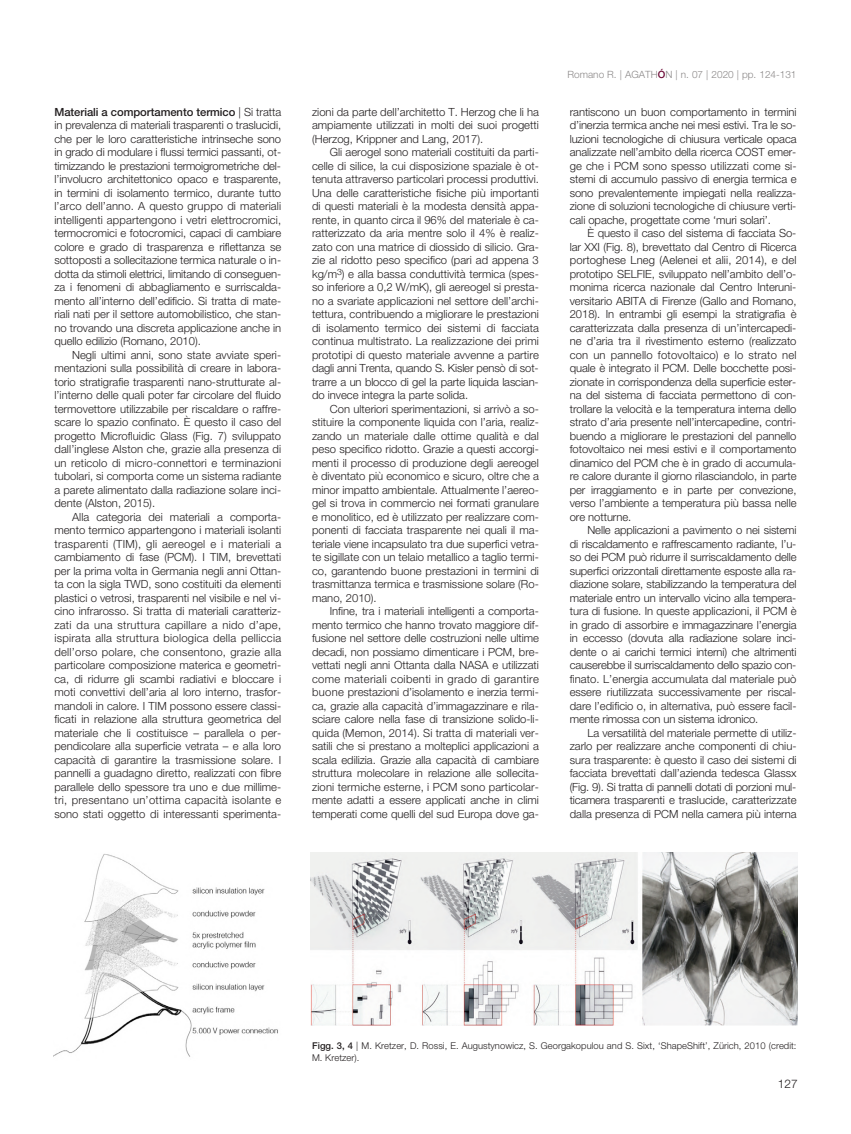
<style>
.page{position:relative;width:851px;height:1134px;background:#fff}
.page>*{position:absolute;margin:0;border:0;box-sizing:border-box;transform-origin:0 0}
.t1{font:300 11.88px "Helvetica Neue LT Std";color:#231f20}
.t2{font:300 11.25px/13.5px "Helvetica Neue LT Std";letter-spacing:-.005em;color:#231f20;text-align:justify}
.t3{font:300 10px "Helvetica Neue LT Std";color:#8c8989}
.t4{font:300 9.38px/11.2px "Helvetica Neue LT Std";letter-spacing:.005em;color:#231f20}
.s1{font-weight:500}
.s2{font-weight:500;color:#6c0a36}
</style>
<div class="page">
<img style="left:53px;top:854px;width:225px;height:203px">
<img style="left:311px;top:852px;width:486px;height:173px">
<p class="t2" style="left:54px;top:106px;width:228px"><span class="s1">Materiali a comportamento termico</span> | Si tratta in prevalenza di materiali trasparenti o traslucidi, che per le loro caratteristiche intrinseche sono in grado di modulare i flussi termici passanti, ot&shy;timizzando le prestazioni termoigrometriche del&shy;l’involucro architettonico opaco e trasparente, in termini di isolamento termico, durante tutto l’arco dell’anno. A questo gruppo di materiali intelligenti appartengono i vetri elettrocromici, termocromici e fotocromici, capaci di cambiare colore e grado di trasparenza e riflettanza se sottoposti a sollecitazione termica naturale o in&shy;dotta da stimoli elettrici, limitando di conseguen&shy;za i fenomeni di abbagliamento e surriscalda&shy;mento all’interno dell’edificio. Si tratta di mate&shy;riali nati per il settore automobilistico, che stan&shy;no trovando una discreta applicazione anche in quello edilizio (Romano, 2010).</p>
<p class="t2" style="left:54px;top:349px;width:228px;text-indent:18px">Negli ultimi anni, sono state avviate speri&shy;mentazioni sulla possibilità di creare in labora&shy;torio stratigrafie trasparenti nano-strutturate al&shy;l’interno delle quali poter far circolare del fluido termovettore utilizzabile per riscaldare o raffre&shy;scare lo spazio confinato. È questo il caso del progetto Microfluidic Glass (Fig. 7) sviluppato dall’inglese Alston che, grazie alla presenza di un reticolo di micro-connettori e terminazioni tubolari, si comporta come un sistema radiante a parete alimentato dalla radiazione solare inci&shy;dente (Alston, 2015).</p>
<p class="t2" style="left:54px;top:511px;width:228px;text-indent:18px">Alla categoria dei materiali a comporta&shy;mento termico appartengono i materiali isolanti trasparenti (TIM), gli aereogel e i materiali a cambiamento di fase (PCM). I TIM, brevettati per la prima volta in Germania negli anni Ottan&shy;ta con la sigla TWD, sono costituiti da elementi plastici o vetrosi, trasparenti nel visibile e nel vi&shy;cino infrarosso. Si tratta di materiali caratteriz&shy;zati da una struttura capillare a nido d’ape, ispirata alla struttura biologica della pelliccia dell’orso polare, che consentono, grazie alla particolare composizione materica e geometri&shy;ca, di ridurre gli scambi radiativi e bloccare i moti convettivi dell’aria al loro interno, trasfor&shy;mandoli in calore. I TIM possono essere classi&shy;ficati in relazione alla struttura geometrica del materiale che li costituisce – parallela o per&shy;pendicolare alla superficie vetrata – e alla loro capacità di garantire la trasmissione solare. I pannelli a guadagno diretto, realizzati con fibre parallele dello spessore tra uno e due millime&shy;tri, presentano un’ottima capacità isolante e sono stati oggetto di interessanti sperimenta-</p>
<p class="t2" style="left:312px;top:106px;width:228px">zioni da parte dell’architetto T. Herzog che li ha ampiamente utilizzati in molti dei suoi progetti (Herzog, Krippner and Lang, 2017).</p>
<p class="t2" style="left:312px;top:146px;width:228px;text-indent:18px">Gli aerogel sono materiali costituiti da parti&shy;celle di silice, la cui disposizione spaziale è ot&shy;tenuta attraverso particolari processi produttivi.<br>Una delle caratteristiche fisiche più importanti di questi materiali è la modesta densità appa&shy;rente, in quanto circa il 96% del materiale è ca&shy;ratterizzato da aria mentre solo il 4% è realiz&shy;zato con una matrice di diossido di silicio. Gra&shy;zie al ridotto peso specifico (pari ad appena 3 kg/m<sup>3</sup>) e alla bassa conduttività termica (spes&shy;so inferiore a 0,2 W/mK), gli aereogel si presta&shy;no a svariate applicazioni nel settore dell’archi&shy;tettura, contribuendo a migliorare le prestazioni di isolamento termico dei sistemi di facciata continua multistrato. La realizzazione dei primi prototipi di questo materiale avvenne a partire dagli anni Trenta, quando S. Kisler pensò di sot&shy;trarre a un blocco di gel la parte liquida lascian&shy;do invece integra la parte solida.</p>
<p class="t2" style="left:312px;top:403px;width:228px;text-indent:18px">Con ulteriori sperimentazioni, si arrivò a so&shy;stituire la componente liquida con l’aria, realiz&shy;zando un materiale dalle ottime qualità e dal peso specifico ridotto. Grazie a questi accorgi&shy;menti il processo di produzione degli aereogel è diventato più economico e sicuro, oltre che a minor impatto ambientale. Attualmente l’aereo&shy;gel si trova in commercio nei formati granulare e monolitico, ed è utilizzato per realizzare com&shy;ponenti di facciata trasparente nei quali il ma&shy;teriale viene incapsulato tra due superfici vetra&shy;te sigillate con un telaio metallico a taglio termi&shy;co, garantendo buone prestazioni in termini di trasmittanza termica e trasmissione solare (Ro&shy;mano, 2010).</p>
<p class="t2" style="left:312px;top:605px;width:228px;text-indent:18px">Infine, tra i materiali intelligenti a comporta&shy;mento termico che hanno trovato maggiore dif&shy;fusione nel settore delle costruzioni nelle ultime decadi, non possiamo dimenticare i PCM, bre&shy;vettati negli anni Ottanta dalla NASA e utilizzati come materiali coibenti in grado di garantire buone prestazioni d’isolamento e inerzia termi&shy;ca, grazie alla capacità d’immagazzinare e rila&shy;sciare calore nella fase di transizione solido-li&shy;quida (Memon, 2014). Si tratta di materiali ver&shy;satili che si prestano a molteplici applicazioni a scala edilizia. Grazie alla capacità di cambiare struttura molecolare in relazione alle sollecita&shy;zioni termiche esterne, i PCM sono particolar&shy;mente adatti a essere applicati anche in climi temperati come quelli del sud Europa dove ga-</p>
<p class="t3" style="left:567px;top:70px;width:230px">Romano R. | AGATH<span class="s2">Ó</span>N | n. 07 | 2020 | pp. 124-131</p>
<p class="t2" style="left:569px;top:106px;width:228px">rantiscono un buon comportamento in termini d’inerzia termica anche nei mesi estivi. Tra le so&shy;luzioni tecnologiche di chiusura verticale opaca analizzate nell’ambito della ricerca COST emer&shy;ge che i PCM sono spesso utilizzati come si&shy;stemi di accumulo passivo di energia termica e sono prevalentemente impiegati nella realizza&shy;zione di soluzioni tecnologiche di chiusure verti&shy;cali opache, progettate come ‘muri solari’.</p>
<p class="t2" style="left:569px;top:227px;width:228px;text-indent:18px">È questo il caso del sistema di facciata So&shy;lar XXI (Fig. 8), brevettato dal Centro di Ricerca portoghese Lneg (Aelenei et alii, 2014), e del prototipo SELFIE, sviluppato nell’ambito dell’o&shy;monima ricerca nazionale dal Centro Interuni&shy;versitario ABITA di Firenze (Gallo and Romano, 2018). In entrambi gli esempi la stratigrafia è caratterizzata dalla presenza di un’intercapedi&shy;ne d’aria tra il rivestimento esterno (realizzato con un pannello fotovoltaico) e lo strato nel quale è integrato il PCM. Delle bocchette posi&shy;zionate in corrispondenza della superficie ester&shy;na del sistema di facciata permettono di con&shy;trollare la velocità e la temperatura interna dello strato d’aria presente nell’intercapedine, contri&shy;buendo a migliorare le prestazioni del pannello fotovoltaico nei mesi estivi e il comportamento dinamico del PCM che è in grado di accumula&shy;re calore durante il giorno rilasciandolo, in parte per irraggiamento e in parte per convezione, verso l’ambiente a temperatura più bassa nelle ore notturne.</p>
<p class="t2" style="left:569px;top:524px;width:228px;text-indent:18px">Nelle applicazioni a pavimento o nei sistemi di riscaldamento e raffrescamento radiante, l’u&shy;so dei PCM può ridurre il surriscaldamento delle superfici orizzontali direttamente esposte alla ra&shy;diazione solare, stabilizzando la temperatura del materiale entro un intervallo vicino alla tempera&shy;tura di fusione. In queste applicazioni, il PCM è in grado di assorbire e immagazzinare l’energia in eccesso (dovuta alla radiazione solare inci&shy;dente o ai carichi termici interni) che altrimenti causerebbe il surriscaldamento dello spazio con&shy;finato. L’energia accumulata dal materiale può essere riutilizzata successivamente per riscal&shy;dare l’edificio o, in alternativa, può essere facil&shy;mente rimossa con un sistema idronico.</p>
<p class="t2" style="left:569px;top:727px;width:228px;text-indent:18px">La versatilità del materiale permette di utiliz&shy;zarlo per realizzare anche componenti di chiu&shy;sura trasparente: è questo il caso dei sistemi di facciata brevettati dall’azienda tedesca Glassx (Fig. 9). Si tratta di pannelli dotati di porzioni mul&shy;ticamera trasparenti e traslucide, caratterizzate dalla presenza di PCM nella camera più interna</p>
<p class="t4" style="left:312px;top:1041px;width:486px"><span class="s1">Figg. 3, 4</span> | M. Kretzer, D. Rossi, E. Augustynowicz, S. Georgakopulou and S. Sixt, ‘ShapeShift’, Zürich, 2010 (credit:<br>M. Kretzer).</p>
<p class="t1" style="left:777px;top:1079px;width:21px">127</p>
</div>
